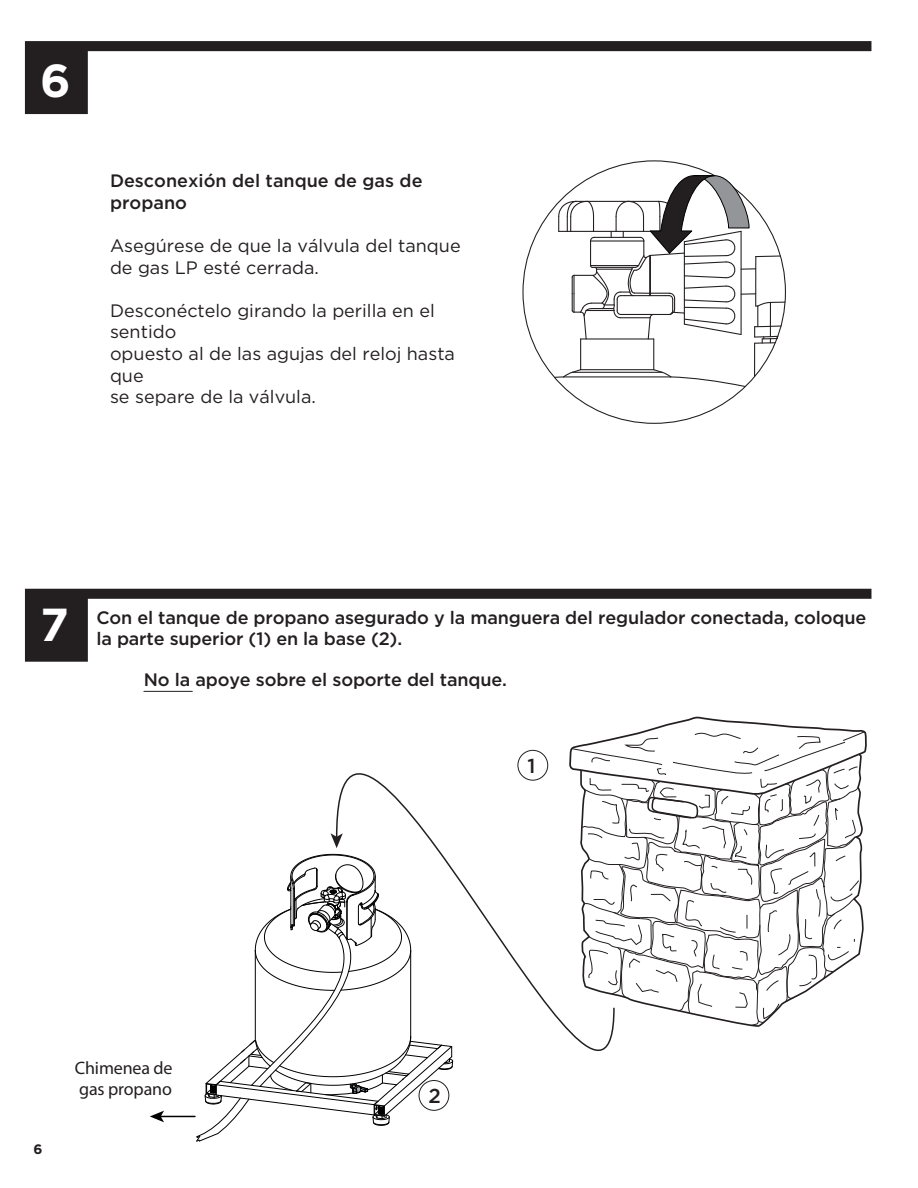
<style>
.page{position:relative;width:918px;height:1188px;background:#fff}
.page>*{position:absolute;margin:0;border:0;box-sizing:border-box;transform-origin:0 0}
.t1{font:700 46.2px "Gotham";color:#fff}
.t2{font:500 20.25px "Gotham";color:#231f20}
.t3{font:500 18px/21.6px "Gotham";letter-spacing:-.01em;color:#231f20}
.t4{font:18px/21.6px "Gotham";color:#231f20}
.t5{font:18px/21.6px "Myriad Pro";letter-spacing:-.01em;color:#231f20}
.t6{font:700 13.65px "Gotham";color:#231f20}
</style>
<div class="page">
<svg style="left:25px;top:41px;width:846px;height:73px"></svg>
<svg style="left:25px;top:589px;width:846px;height:73px"></svg>
<hr style="left:144px;top:691px;width:48px;height:1px;background:#231f20">
<hr style="left:160px;top:1116px;width:35px;height:1px;background:#010101">
<svg style="left:150px;top:1111px;width:14px;height:11px"></svg>
<svg style="left:652px;top:368px;width:95px;height:20px"></svg>
<svg style="left:553px;top:368px;width:29px;height:10px"></svg>
<hr style="left:653px;top:339px;width:1px;height:31px;background:#231f20">
<hr style="left:580px;top:339px;width:1px;height:31px;background:#231f20">
<hr style="left:564px;top:376px;width:107px;height:1px;background:#231f20">
<hr style="left:581px;top:369px;width:73px;height:1px;background:#231f20">
<hr style="left:572px;top:372px;width:90px;height:1px;background:#231f20">
<hr style="left:754px;top:343px;width:1px;height:34px;background:#231f20">
<svg style="left:558px;top:175px;width:227px;height:169px"></svg>
<svg style="left:335px;top:588px;width:280px;height:474px"></svg>
<svg style="left:331px;top:833px;width:12px;height:15px"></svg>
<div style="left:518px;top:750px;width:30px;height:31px;border:1px solid #231f20;border-radius:50%"></div>
<svg style="left:196px;top:854px;width:257px;height:288px"></svg>
<div style="left:419px;top:1080px;width:30px;height:31px;border:1px solid #231f20;border-radius:50%"></div>
<svg style="left:568px;top:717px;width:299px;height:345px"></svg>
<h1 class="t1" style="left:40px;top:50px;width:32px">6</h1>
<p class="t3" style="left:110px;top:170px;width:314px">Desconexión del tanque de gas de propano</p>
<p class="t4" style="left:110px;top:234px;width:352px">Asegúrese de que la válvula del tanque de gas LP esté cerrada.</p>
<p class="t4" style="left:110px;top:299px;width:347px">Desconéctelo girando la perilla en el sentido<br>opuesto al de las agujas del reloj hasta que<br>se separe de la válvula.</p>
<h1 class="t1" style="left:40px;top:594px;width:30px">7</h1>
<p class="t3" style="left:96px;top:606px;width:771px">Con el tanque de propano asegurado y la manguera del regulador conectada, coloque la parte superior (1) en la base (2).</p>
<p class="t3" style="left:144px;top:668px;width:365px">No la apoye sobre el soporte del tanque.</p>
<p class="t6" style="left:34px;top:1140px;width:11px">6</p>
<p class="t5" style="left:75px;top:1057px;width:99px">Chimenea de gas propano</p>
<p class="t2" style="left:527px;top:753px;width:9px">1</p>
<p class="t2" style="left:429px;top:1083px;width:14px">2</p>
</div>
